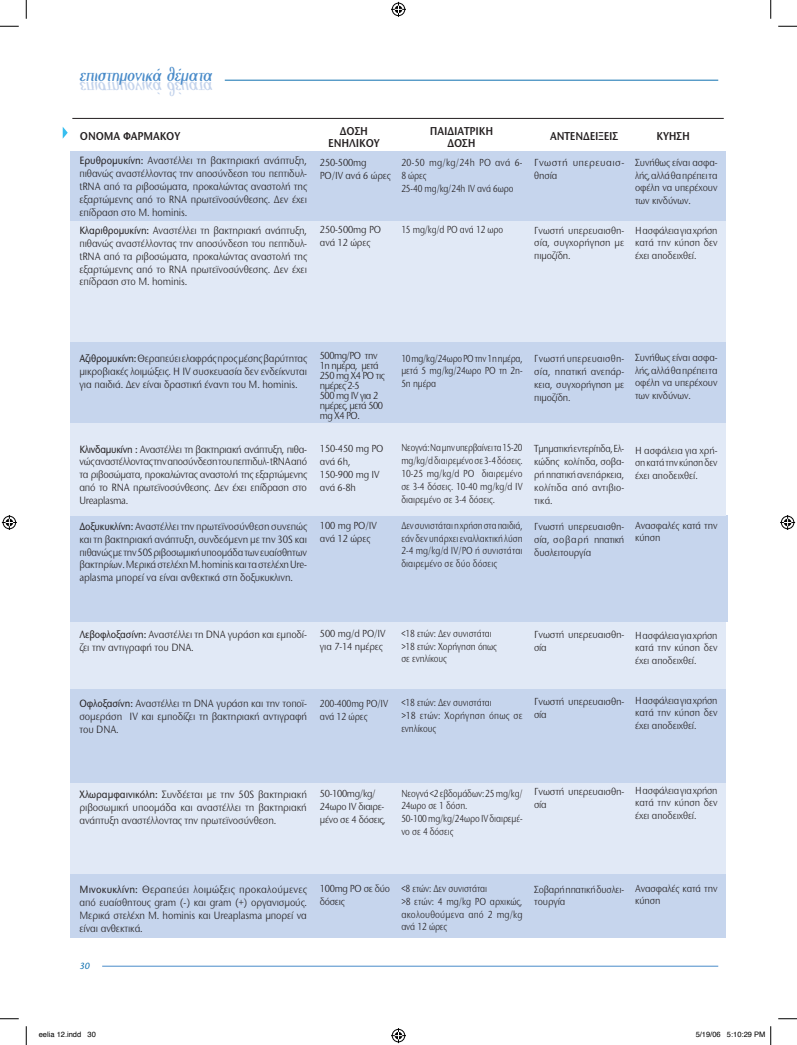
<style>
.page{position:relative;width:797px;height:1045px;background:#fff}
.page>*{position:absolute;margin:0;border:0;box-sizing:border-box;transform-origin:0 0}
.t1{font:600 11.88px "Stone Sans ITC Hel";letter-spacing:-.01em;color:#231f20;scale:.9 1}
.t2{font:11px/12.9px "Stone Sans ITC Hel";letter-spacing:-.01em;color:#231f20;text-align:justify;scale:.88 1}
.t3{font:11px/12.9px "Stone Sans ITC Hel";letter-spacing:-.01em;color:#231f20;text-align:justify;scale:.89 1}
.t4{font:11px/12.9px "Stone Sans ITC Hel";letter-spacing:-.01em;color:#231f20;text-align:justify;scale:.9 1}
.t5{font:11px/12.9px "Stone Sans ITC Hel";letter-spacing:-.01em;color:#231f20;text-align:justify;scale:.87 1}
.t6{font:10.62px/12.5px "Stone Sans ITC Hel";letter-spacing:-.01em;color:#231f20;scale:.88 1}
.t7{font:10.62px/12.5px "Stone Sans ITC Hel";letter-spacing:-.01em;color:#231f20;text-align:justify;scale:.87 1}
.t8{font:10.62px/12.9px "Stone Sans ITC Hel";letter-spacing:-.01em;color:#231f20;scale:.8 1}
.t9{font:10.62px/12.9px "Stone Sans ITC Hel";letter-spacing:-.01em;color:#231f20;text-align:justify;scale:.78 1}
.t10{font:10.62px/12.9px "Stone Sans ITC Hel";letter-spacing:-.01em;color:#231f20;scale:.86 1}
.t11{font:10.62px/12.9px "Stone Sans ITC Hel";letter-spacing:-.01em;color:#231f20;scale:.92 1}
.t12{font:10.62px/10px "Stone Sans ITC Hel";letter-spacing:-.05em;color:#231f20;scale:.88 1}
.t13{font:10.62px/12.9px "Stone Sans ITC Hel";letter-spacing:-.03em;color:#231f20;scale:.88 1}
.t14{font:10.62px/12.9px "Stone Sans ITC Hel";letter-spacing:-.01em;color:#231f20;text-align:justify;scale:.79 1}
.t15{font:10.62px/12.9px "Stone Sans ITC Hel";letter-spacing:-.01em;color:#231f20;scale:.84 1}
.t16{font:10.62px/12.9px "Stone Sans ITC Hel";letter-spacing:-.01em;color:#231f20;text-align:justify;scale:.89 1}
.t17{font:10.62px/12.9px "Stone Sans ITC Hel";letter-spacing:-.01em;color:#231f20;scale:.83 1}
.t18{font:10.62px/12.9px "Stone Sans ITC Hel";letter-spacing:.04em;color:#231f20;scale:.93 1}
.t19{font:italic 500 9.38px "Stone Sans ITC Hel";color:#0e70b0;scale:.95 1}
.t20{font:7.5px "Helvetica";color:#000}
.s1{font-weight:500}
</style>
<div class="page">
<div style="left:70px;top:832px;width:655px;height:105px;background:#c6d5ed"></div>
<div style="left:70px;top:782px;width:655px;height:91px;background:#e1e9f6"></div>
<div style="left:70px;top:677px;width:655px;height:105px;background:#c6d5ed"></div>
<div style="left:70px;top:619px;width:655px;height:69px;background:#e1e9f6"></div>
<div style="left:70px;top:338px;width:655px;height:102px;background:#c6d5ed"></div>
<div style="left:70px;top:210px;width:655px;height:131px;background:#e1e9f6"></div>
<div style="left:70px;top:151px;width:655px;height:69px;background:#c6d5ed"></div>
<div style="left:70px;top:515px;width:657px;height:107px;background:#c6d5ed"></div>
<hr style="left:102px;top:966px;width:616px;height:1px;background:#498bc9">
<hr style="left:225px;top:80px;width:493px;height:1px;background:#0e70b0">
<div style="left:70px;top:423px;width:655px;height:92px;background:#e1e9f6"></div>
<hr style="left:72px;top:118px;width:651px;height:1px;background:#231f20">
<svg style="left:63px;top:127px;width:5px;height:12px"></svg>
<svg style="left:0;top:25px;width:19px;height:2px"></svg>
<svg style="left:778px;top:25px;width:19px;height:2px"></svg>
<svg style="left:0;top:1018px;width:19px;height:1px"></svg>
<svg style="left:778px;top:1018px;width:19px;height:1px"></svg>
<svg style="left:25px;top:0;width:2px;height:19px"></svg>
<svg style="left:25px;top:1026px;width:2px;height:19px"></svg>
<svg style="left:770px;top:0;width:1px;height:19px"></svg>
<svg style="left:391px;top:2px;width:15px;height:15px"></svg>
<svg style="left:391px;top:1028px;width:15px;height:15px"></svg>
<svg style="left:2px;top:515px;width:15px;height:15px"></svg>
<svg style="left:780px;top:515px;width:15px;height:15px"></svg>
<svg style="left:770px;top:1026px;width:1px;height:19px"></svg>
<p class="t1" style="left:80px;top:129px;width:113px">ΟΝΟΜΑ ΦΑΡΜΑΚΟΥ</p>
<p class="t3" style="left:79px;top:154px;width:257px"><span class="s1">Ερυθρομυκίνη:</span> Αναστέλλει τη βακτηριακή ανάπτυξη, πιθανώς αναστέλλοντας την αποσύνδεση του πεπτιδυλ&shy;tRNA από τα ριβοσώματα, προκαλώντας αναστολή της εξαρτώμενης από το RNA πρωτεϊνοσύνθεσης. Δεν έχει επίδραση στο M. hominis.</p>
<p class="t2" style="left:79px;top:224px;width:260px"><span class="s1">Κλαριθρομυκίνη:</span> Αναστέλλει τη βακτηριακή ανάπτυξη, πιθανώς αναστέλλοντας την αποσύνδεση του πεπτιδυλ&shy;tRNA από τα ριβοσώματα, προκαλώντας αναστολή της εξαρτώμενης από το RNA πρωτεϊνοσύνθεσης. Δεν έχει επίδραση στο M. hominis.</p>
<p class="t1" style="left:340px;top:124px;width:33px">ΔΟΣΗ</p>
<p class="t1" style="left:430px;top:124px;width:72px">ΠΑΙΔΙΑΤΡΙΚΗ</p>
<p class="t1" style="left:328px;top:136px;width:59px">ΕΝΗΛΙΚΟΥ</p>
<p class="t1" style="left:447px;top:136px;width:33px">ΔΟΣΗ</p>
<p class="t1" style="left:550px;top:129px;width:77px">ΑΝΤΕΝΔΕΙΞΕΙΣ</p>
<p class="t1" style="left:656px;top:129px;width:39px">ΚΥΗΣΗ</p>
<p class="t6" style="left:320px;top:156px;width:82px;line-height:12.9px">250-500mg<br>PO/IV ανά 6 ώ- ρες</p>
<p class="t6" style="left:320px;top:223px;width:71px;line-height:12.9px">250-500mg PO ανά 12 ώρες</p>
<p class="t15" style="left:401px;top:156px;width:146px">20-50 mg/kg/24h PO ανά 6-<br>8 ώρες<br>25-40 mg/kg/24h IV ανά 6ωρο</p>
<p class="t8" style="left:401px;top:223px;width:129px">15 mg/kg/d PO ανά 12 ωρο</p>
<p class="t18" style="left:534px;top:156px;width:98px">Γνωστή υπερ-ευ-αισ&shy;θησία</p>
<p class="t16" style="left:534px;top:224px;width:103px">Γνωστή υπερευαισθη&shy;σία, συγχορήγηση με πι- μο---ζίδη.</p>
<p class="t6" style="left:635px;top:156px;width:95px;text-align:justify">Συνήθως είναι ασ----φα&shy;λής, αλλά θα πρέπει τα οφέλη να υπερέχουν των κινδύνων.</p>
<p class="t7" style="left:635px;top:224px;width:96px">Η ασφάλεια για χρήση κατά την κύηση δεν έχει αποδειχθεί.</p>
<p class="t5" style="left:79px;top:352px;width:263px"><span class="s1">Aζιθρομυκίνη:</span> Θεραπεύει ελαφράς προς μέσης βαρύτητας μικροβιακές λοιμώξεις. Η IV συσκευασία δεν ενδείκνυται για παιδιά. Δεν είναι δραστική έναντι του M. hominis.</p>
<p class="t2" style="left:79px;top:442px;width:260px"><span class="s1">Κλινδαμυκίνη :</span> Αναστέλλει τη βακτηριακή ανάπτυξη, πιθα&shy;νώς αναστέλλοντας την αποσύνδεση του πεπτιδυλ- tRNA από τα ριβοσώματα, προκαλώντας αναστολή της εξαρτώμενης από το RNA πρωτεϊνοσύνθεσης. Δεν έχει επίδραση στο Ureaplasma.</p>
<p class="t2" style="left:79px;top:520px;width:260px"><span class="s1">Δοξυκυκλίνη:</span> Αναστέλλει την πρωτεϊνοσύνθεση συνεπώς και τη βακτηριακή ανάπτυξη, συνδεόμενη με την 30S και πιθανώς με την 50S ριβοσωμική υποομάδα των ευαίσθητων βακτηρίων. Μερικά στελέχη M. hominis και τα στελέχη Ure&shy;aplasma μπορεί να είναι ανθεκτικά στη δοξυκυκλινη.</p>
<p class="t12" style="left:320px;top:350px;width:75px">500mg/PO την<br>1η η-- μέρα, μετά<br>250 mg Χ4 PO τις ημέρες 2-5<br>500 mg IV για 2 ημέρες, μετά 500 mg Χ4 PO.</p>
<p class="t6" style="left:320px;top:442px;width:74px;line-height:12.9px">150-450 mg PO ανά 6h,<br>150-900 mg IV ανά 6-8h</p>
<p class="t6" style="left:320px;top:519px;width:66px;line-height:12.9px">100 mg PO/IV ανά 12 ώρες</p>
<p class="t14" style="left:401px;top:352px;width:155px">10 mg/kg/24ωρο PO την 1η ημέρα, μετά 5 mg/kg/24ωρο PO τη 2η-5η ημέρα</p>
<p class="t7" style="left:534px;top:352px;width:105px;line-height:12.9px;text-align:left">Γνωστή υπερευαι---σθη--- σία, η----- πα-τική ανεπά- ρ&shy;κεια, συγχορή-γη-ση με πι- μο-----ζίδη.</p>
<p class="t6" style="left:635px;top:351px;width:95px;text-align:justify">Συνήθως είναι ασ--φα&shy;λής, αλλά θα πρέπει τα οφέλη να υπερέχουν των κινδύνων.</p>
<p class="t9" style="left:401px;top:441px;width:157px">Νεογνά: Να μην υπερβαίνει τα 15-20 mg/kg/d διαιρεμένο σε 3-4 δόσεις.<br>10-25 mg/kg/d PO διαιρεμένο σε 3-4 δόσεις. 10-40 mg/kg/d IV διαιρεμένο σε 3-4 δόσεις.</p>
<p class="t9" style="left:401px;top:519px;width:157px">Δεν συνιστάται η χρήση στα παι---- διά, εάν δεν υ-- πάρ------χει εναλλακτική λύση 2-4 mg/kg/d IV/PO ή συνιστάται δι--αιρεμένο σε δύο δόσεις</p>
<p class="t10" style="left:534px;top:442px;width:106px">Τμηματική εντερίτιδα, Ελ--- κώδης κολίτι---- δα, σο----- βα&shy;ρή ηπατική ανεπάρκει-α, κο----------λί-τιδα από αντιβιο&shy;τι----- κά.</p>
<p class="t6" style="left:534px;top:520px;width:104px;line-height:12.9px;text-align:justify">Γνωστή υπερευαι-σθη---- σί--α, σο---- βα--------- ρή ηπατική δυσ---λειτουργία</p>
<p class="t6" style="left:635px;top:444px;width:95px">Η ασφάλεια για χρή----------- ση κατά την κύ--- ηση δεν έχει αποδειχθεί.</p>
<p class="t6" style="left:635px;top:519px;width:95px">Ανασφαλές κατά την κύηση</p>
<p class="t2" style="left:79px;top:628px;width:259px"><span class="s1">Λεβοφλοξασίνη:</span> Αναστέλλει τη DNA γυράση και εμπο-δί&shy;ζει την αντιγραφή του DNA.</p>
<p class="t6" style="left:320px;top:627px;width:76px;line-height:12.9px">500 mg/d PO/IV για 7-14 ημέρες</p>
<p class="t2" style="left:79px;top:697px;width:260px"><span class="s1">Οφλοξασίνη:</span> Αναστέλλει τη DNA γυράση και την τοποϊ&shy;σομεράση IV και εμποδίζει τη βακτηριακή αντιγραφή του DNA.</p>
<p class="t17" style="left:320px;top:697px;width:84px">200-400mg PO/IV ανά 12 ώρες</p>
<p class="t8" style="left:401px;top:627px;width:121px">&lt;18 ετών: Δεν συνιστάται &gt;18 ετών: Χορήγηση όπως σε ενηλίκους</p>
<p class="t8" style="left:401px;top:696px;width:153px">&lt;18 ετών: Δεν συνιστάται<br>&gt;18 ετών: Χορήγηση όπως σε ενη--λίκους</p>
<p class="t11" style="left:534px;top:628px;width:91px">Γνωστή υπερευαι---σ-θη-------- σία</p>
<p class="t11" style="left:534px;top:695px;width:91px">Γνωστή υπερευαι---σ-θη-------- σία</p>
<p class="t7" style="left:635px;top:629px;width:96px">Η ασφάλεια για χρήση κατά την κύηση δεν έχει αποδειχθεί.</p>
<p class="t7" style="left:635px;top:694px;width:96px">Η ασφάλεια για χρή---ση κατά την κύηση δεν έχει αποδειχθεί.</p>
<p class="t3" style="left:79px;top:787px;width:257px"><span class="s1">Χλωραμφαινικόλη:</span> Συνδέεται με την 50S βακτηριακή ριβοσωμική υποομάδα και αναστέλλει τη βακτηριακή ανάπτυξη αναστέλλοντας την πρωτεϊνοσύνθεση.</p>
<p class="t13" style="left:320px;top:787px;width:76px">50-100mg/kg/<br>24ωρο IV δι----αι- ρε----- μένο σε 4 δό------σεις,</p>
<p class="t8" style="left:401px;top:786px;width:153px">Νεογνά &lt;2 εβδομάδων: 25 mg/kg/<br>24ωρο σε 1 δόση.<br>50-100 mg/kg/24ωρο IV διαιρεμέ&shy;νο σε 4 δόσεις</p>
<p class="t11" style="left:534px;top:785px;width:91px">Γνωστή υπερευαι---σ-θη-------- σία</p>
<p class="t7" style="left:635px;top:784px;width:96px">Η ασφάλεια για χρήση κατά την κύηση δεν έχει αποδειχθεί.</p>
<p class="t4" style="left:79px;top:883px;width:254px"><span class="s1">Μινοκυκλίνη:</span> Θεραπεύει λοιμώξεις προκαλούμενες από ευαίσθητους gram (-) και gram (+) οργανισμούς.<br>Μερικά στελέχη M. hominis και Ureaplasma μπορεί να είναι ανθεκτικά.</p>
<p class="t19" style="left:80px;top:960px;width:14px">30</p>
<p class="t13" style="left:320px;top:882px;width:81px">100mg PO σε δύ-ο δόσεις</p>
<p class="t8" style="left:401px;top:882px;width:153px">&lt;8 ετών: Δεν συνιστάται<br>&gt;8 ετών: 4 mg/kg PO αρχικώς, ακολουθούμενα από 2 mg/kg ανά 12 ώρες</p>
<p class="t7" style="left:534px;top:882px;width:104px;line-height:12.9px">Σοβαρή ηπατική δυσλει&shy;του- ργία</p>
<p class="t6" style="left:635px;top:881px;width:95px">Ανασφαλές κατά την κύηση</p>
<p class="t20" style="left:39px;top:1029px;width:59px">eelia 12.indd 30</p>
<p class="t20" style="left:695px;top:1029px;width:71px">5/19/06 5:10:29 PM</p>
</div>
